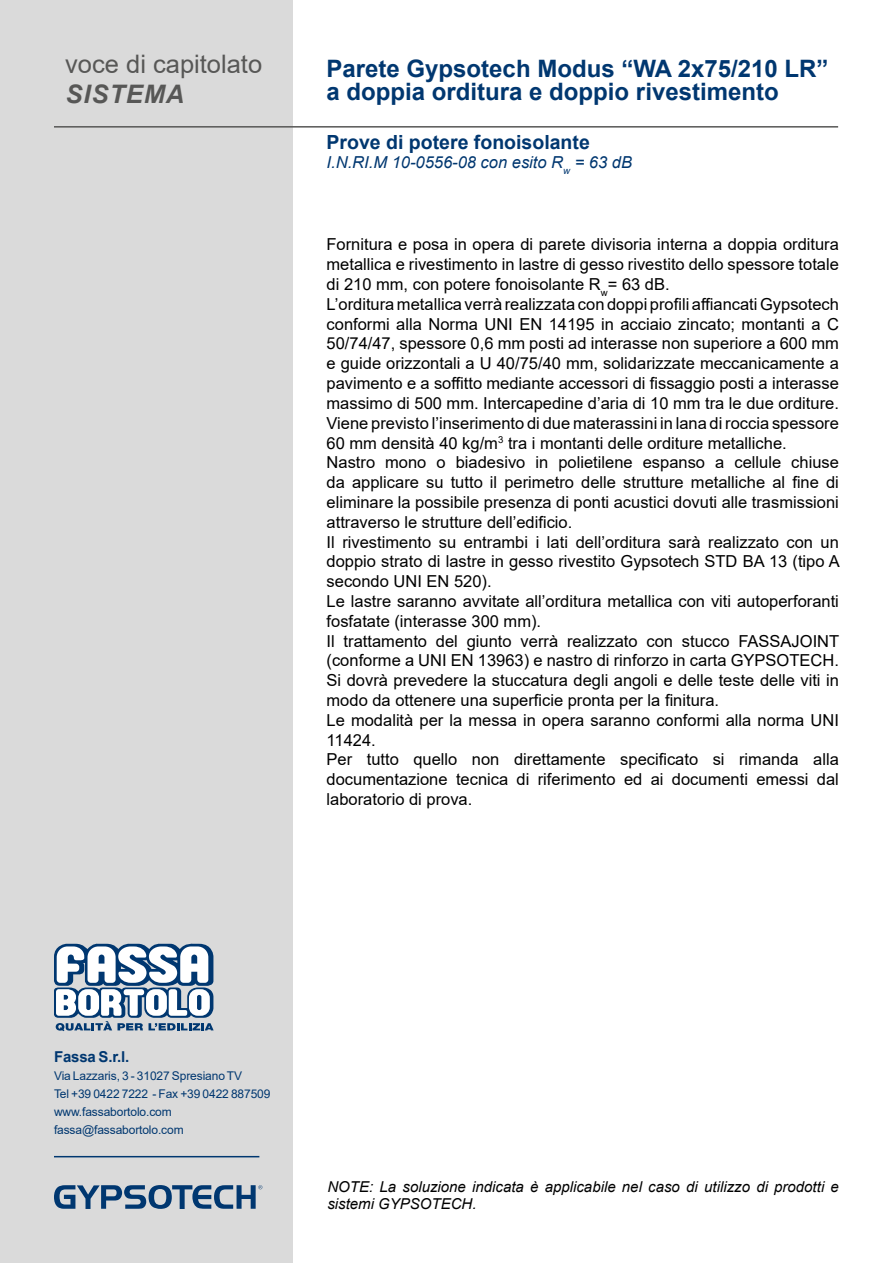
<style>
.page{position:relative;width:893px;height:1263px;background:#fff}
.page>*{position:absolute;margin:0;border:0;box-sizing:border-box;transform-origin:0 0}
.t1{font:25.5px "Arial";color:#575756}
.t2{font:italic 700 25.5px "Arial";letter-spacing:.035em;color:#575756}
.t3{font:700 24px/22.5px "Arial";color:#003770}
.t4{font:700 19.5px "Arial";color:#003770}
.t5{font:16.5px/19.8px "Arial";color:#000}
.t6{font:italic 16.5px "Arial";color:#003770}
.t7{font:italic 15px/16.5px "Arial";color:#000}
.t8{font:700 15px "Arial";letter-spacing:-.01em;color:#003770}
.t9{font:12px/18px "Arial";letter-spacing:-.01em;color:#003770}
</style>
<div class="page">
<div style="left:0;top:0;width:293px;height:1263px;background:#dadada"></div>
<svg style="left:54px;top:943px;width:160px;height:88px"></svg>
<svg style="left:54px;top:1185px;width:208px;height:24px"></svg>
<hr style="left:54px;top:1156px;width:205px;height:1px;background:#003770">
<hr style="left:54px;top:126px;width:784px;height:2px;background:#575756">
<h1 class="t1" style="left:65px;top:46px;width:199px">voce di capitolato</h1>
<h1 class="t2" style="left:66px;top:77px;width:120px">SISTEMA</h1>
<h2 class="t3" style="left:327px;top:58px;width:503px">Parete Gypsotech Modus “WA 2x75/210 LR” a doppia orditura e doppio rivestimento</h2>
<p class="t4" style="left:327px;top:128px;width:265px">Prove di potere fonoisolante</p>
<p class="t6" style="left:327px;top:152px;width:307px">I.N.RI.M 10-0556-08 con esito R<sub>w</sub> = 63 dB</p>
<p class="t5" style="left:327px;top:235px;width:515px">Fornitura e posa in opera di parete divisoria interna a doppia orditura metallica e rivestimento in lastre di gesso rivestito dello spessore totale di 210 mm, con potere fonoisolante R<sub>w</sub>= 63 dB.<br>L’orditura metallica verrà realizzata con doppi profili affiancati Gypsotech conformi alla Norma UNI EN 14195 in acciaio zincato; montanti a C 50/74/47, spessore 0,6 mm posti ad interasse non superiore a 600 mm e guide orizzontali a U 40/75/40 mm, solidarizzate meccanicamente a pavimento e a soffitto mediante accessori di fissaggio posti a interasse massimo di 500 mm. Intercapedine d’aria di 10 mm tra le due orditure.<br>Viene previsto l’inserimento di due materassini in lana di roccia spessore 60 mm densità 40 kg/m<sup>3</sup> tra i montanti delle orditure metalliche.<br>Nastro mono o biadesivo in polietilene espanso a cellule chiuse da applicare su tutto il perimetro delle strutture metalliche al fine di eliminare la possibile presenza di ponti acustici dovuti alle trasmissioni attraverso le strutture dell’edificio.<br>Il rivestimento su entrambi i lati dell’orditura sarà realizzato con un doppio strato di lastre in gesso rivestito Gypsotech STD BA 13 (tipo A secondo UNI EN 520).<br>Le lastre saranno avvitate all’orditura metallica con viti autoperforanti fosfatate (interasse 300 mm).<br>Il trattamento del giunto verrà realizzato con stucco FASSAJOINT (conforme a UNI EN 13963) e nastro di rinforzo in carta GYPSOTECH.<br>Si dovrà prevedere la stuccatura degli angoli e delle teste delle viti in modo da ottenere una superficie pronta per la finitura.<br>Le modalità per la messa in opera saranno conformi alla norma UNI 11424.<br>Per tutto quello non direttamente specificato si rimanda alla documentazione tecnica di riferimento ed ai documenti emessi dal laboratorio di prova.</p>
<p class="t8" style="left:54px;top:1046px;width:77px">Fassa S.r.l.</p>
<p class="t9" style="left:54px;top:1067px;width:218px">Via Lazzaris, 3 - 31027 Spresiano TV<br>Tel +39 0422 7222 - Fax +39 0422 887509 www.fassabortolo.com fassa@fassabortolo.com</p>
<p class="t7" style="left:327px;top:1179px;width:513px">NOTE: La soluzione indicata è applicabile nel caso di utilizzo di prodotti e sistemi GYPSOTECH.</p>
</div>
